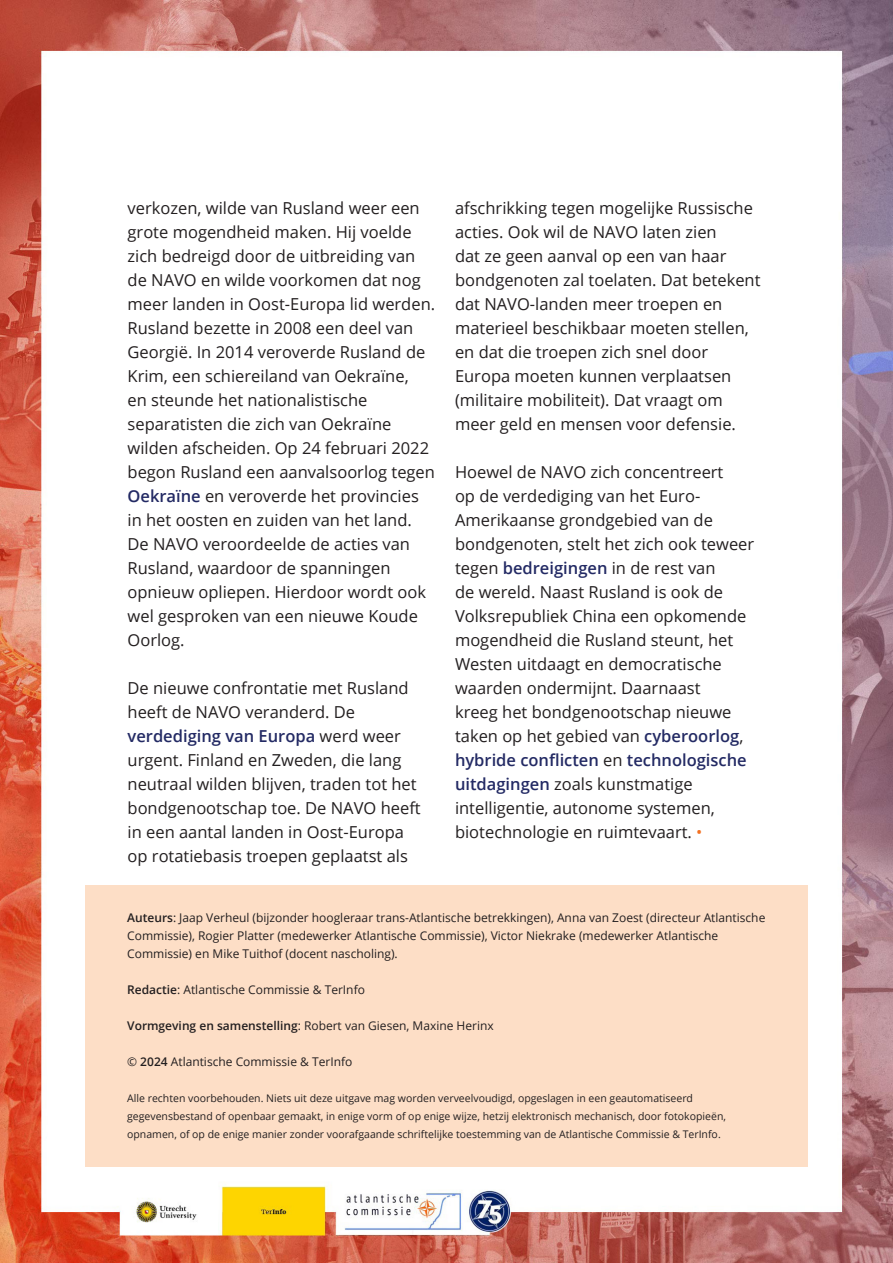
<style>
.page{position:relative;width:893px;height:1263px;background:#fff}
.page>*{position:absolute;margin:0;border:0;box-sizing:border-box;transform-origin:0 0}
.t1{font:16.5px/24px "Open Sans";color:#231f20}
.t2{font:12px/18px "Open Sans";color:#231f20}
.t3{font:10.5px/18px "Open Sans";color:#231f20}
.s1{font-weight:600;color:#232a64}
.s2{color:#f37121}
.s3{font-weight:600}
</style>
<div class="page">
<img style="left:0;top:0;width:893px;height:1263px">
<div style="left:85px;top:885px;width:723px;height:282px;background:#fddec6"></div>
<p class="t1" style="left:128px;top:196px;width:309px">verkozen, wilde van Rusland weer een grote mogendheid maken. Hij voelde zich bedreigd door de uitbreiding van de NAVO en wilde voorkomen dat nog meer landen in Oost-Europa lid werden.<br>Rusland bezette in 2008 een deel van Georgië. In 2014 veroverde Rusland de Krim, een schiereiland van Oekraïne,<br>en steunde het nationalistische separatisten die zich van Oekraïne wilden afscheiden. Op 24 februari 2022 begon Rusland een aanvalsoorlog tegen <span class="s1">Oekraïne</span> en veroverde het provincies in het oosten en zuiden van het land.<br>De NAVO veroordeelde de acties van Rusland, waardoor de spanningen opnieuw opliepen. Hierdoor wordt ook wel gesproken van een nieuwe Koude Oorlog.</p>
<p class="t1" style="left:128px;top:676px;width:295px">De nieuwe confrontatie met Rusland heeft de NAVO veranderd. De <span class="s1">verdediging van Europa</span> werd weer urgent. Finland en Zweden, die lang neutraal wilden blijven, traden tot het bondgenootschap toe. De NAVO heeft in een aantal landen in Oost-Europa op rotatiebasis troepen geplaatst als</p>
<p class="t1" style="left:455px;top:196px;width:307px">afschrikking tegen mogelijke Russische acties. Ook wil de NAVO laten zien<br>dat ze geen aanval op een van haar bondgenoten zal toelaten. Dat betekent dat NAVO-landen meer troepen en materieel beschikbaar moeten stellen, en dat die troepen zich snel door Europa moeten kunnen verplaatsen (militaire mobiliteit). Dat vraagt om meer geld en mensen voor defensie.</p>
<p class="t1" style="left:455px;top:460px;width:301px">Hoewel de NAVO zich concentreert<br>op de verdediging van het Euro-Amerikaanse grondgebied van de bondgenoten, stelt het zich ook teweer tegen <span class="s1">bedreigingen</span> in de rest van<br>de wereld. Naast Rusland is ook de Volksrepubliek China een opkomende mogendheid die Rusland steunt, het Westen uitdaagt en democratische waarden ondermijnt. Daarnaast<br>kreeg het bondgenootschap nieuwe taken op het gebied van <span class="s1">cyberoorlog</span>, <span class="s1">hybride conflicten</span> en <span class="s1">technologische uitdagingen</span> zoals kunstmatige intelligentie, autonome systemen, biotechnologie en ruimtevaart. <span class="s2">•</span></p>
<p class="t2" style="left:127px;top:908px;width:640px"><span class="s3">Auteurs</span>: Jaap Verheul (bijzonder hoogleraar trans-Atlantische betrekkingen), Anna van Zoest (directeur Atlantische<br>Commissie), Rogier Platter (medewerker Atlantische Commissie), Victor Niekrake (medewerker Atlantische<br>Commissie) en Mike Tuithof (docent nascholing).</p>
<p class="t2" style="left:127px;top:980px;width:239px"><span class="s3">Redactie</span>: Atlantische Commissie &amp; TerInfo</p>
<p class="t2" style="left:127px;top:1016px;width:368px"><span class="s3">Vormgeving en samenstelling</span>: Robert van Giesen, Maxine Herinx</p>
<p class="t2" style="left:127px;top:1052px;width:227px">© <span class="s3">2024</span> Atlantische Commissie &amp; TerInfo</p>
<p class="t3" style="left:127px;top:1088px;width:600px">Alle rechten voorbehouden. Niets uit deze uitgave mag worden verveelvoudigd, opgeslagen in een geautomatiseerd gegevensbestand of openbaar gemaakt, in enige vorm of op enige wijze, hetzij elektronisch mechanisch, door fotokopieën, opnamen, of op de enige manier zonder voorafgaande schriftelijke toestemming van de Atlantische Commissie &amp; TerInfo.</p>
</div>
